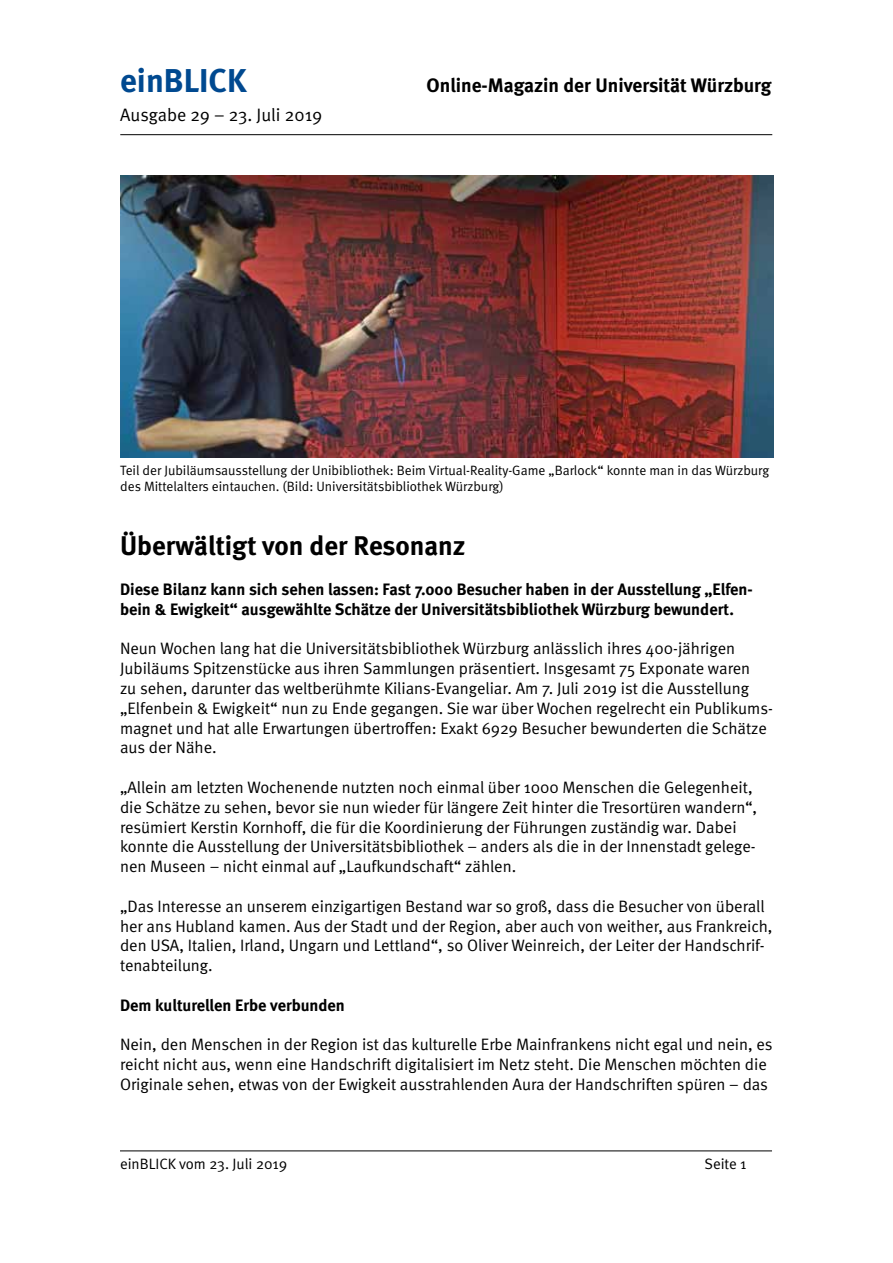
<style>
.page{position:relative;width:893px;height:1263px;background:#fff}
.page>*{position:absolute;margin:0;border:0;box-sizing:border-box;transform-origin:0 0}
.t1{font:700 33px "Meta";color:#004990}
.t2{font:700 27px "Meta";color:#000}
.t3{font:700 19.5px "Meta";color:#000}
.t4{font:18px "Meta Normal";color:#000}
.t5{font:16.5px/19.8px "Meta Normal";color:#000}
.t6{font:700 16.5px/19.8px "Meta";color:#000}
.t7{font:15px "Meta Normal";color:#000}
.t8{font:13.5px/16.2px "Meta Normal";color:#000}
</style>
<div class="page">
<hr style="left:120px;top:134px;width:652px;height:1px;background:#000">
<hr style="left:120px;top:1150px;width:652px;height:1px;background:#000">
<img style="left:120px;top:176px;width:653px;height:282px">
<h1 class="t1" style="left:120px;top:61px;width:128px">einBLICK</h1>
<p class="t3" style="left:427px;top:74px;width:346px">Online-Magazin der Universität Würzburg</p>
<p class="t4" style="left:120px;top:105px;width:203px">Ausgabe 29 – 23. Juli 2019</p>
<p class="t8" style="left:120px;top:462px;width:650px">Teil der Jubiläumsausstellung der Unibibliothek: Beim Virtual-Reality-Game „Barlock“ konnte man in das Würzburg des Mittelalters eintauchen. (Bild: Universitätsbibliothek Würzburg)</p>
<h2 class="t2" style="left:120px;top:530px;width:347px">Überwältigt von der Resonanz</h2>
<p class="t6" style="left:120px;top:579px;width:634px">Diese Bilanz kann sich sehen lassen: Fast 7.000 Besucher haben in der Ausstellung „Elfen&shy;bein &amp; Ewigkeit“ ausgewählte Schätze der Universitätsbibliothek Würzburg bewundert.</p>
<p class="t5" style="left:120px;top:638px;width:654px">Neun Wochen lang hat die Universitätsbibliothek Würzburg anlässlich ihres 400-jährigen Jubiläums Spitzenstücke aus ihren Sammlungen präsentiert. Insgesamt 75 Exponate waren<br>zu sehen, darunter das weltberühmte Kilians-Evangeliar. Am 7. Juli 2019 ist die Ausstellung „Elfenbein &amp; Ewigkeit“ nun zu Ende gegangen. Sie war über Wochen regelrecht ein Publikums&shy;magnet und hat alle Erwartungen übertroffen: Exakt 6929 Besucher bewunderten die Schätze aus der Nähe.</p>
<p class="t5" style="left:120px;top:777px;width:639px">„Allein am letzten Wochenende nutzten noch einmal über 1000 Menschen die Gelegenheit, die Schätze zu sehen, bevor sie nun wieder für längere Zeit hinter die Tresortüren wandern“, resümiert Kerstin Kornhoff, die für die Koordinierung der Führungen zuständig war. Dabei konnte die Ausstellung der Universitätsbibliothek – anders als die in der Innenstadt gelege&shy;nen Museen – nicht einmal auf „Laufkundschaft“ zählen.</p>
<p class="t5" style="left:120px;top:896px;width:654px">„Das Interesse an unserem einzigartigen Bestand war so groß, dass die Besucher von überall her ans Hubland kamen. Aus der Stadt und der Region, aber auch von weither, aus Frankreich, den USA, Italien, Irland, Ungarn und Lettland“, so Oliver Weinreich, der Leiter der Handschrif&shy;tenabteilung.</p>
<p class="t6" style="left:120px;top:995px;width:226px">Dem kulturellen Erbe verbunden</p>
<p class="t5" style="left:120px;top:1034px;width:654px">Nein, den Menschen in der Region ist das kulturelle Erbe Mainfrankens nicht egal und nein, es reicht nicht aus, wenn eine Handschrift digitalisiert im Netz steht. Die Menschen möchten die<br>Originale sehen, etwas von der Ewigkeit ausstrahlenden Aura der Handschriften spüren – das</p>
<p class="t7" style="left:120px;top:1155px;width:169px">einBLICK vom 23. Juli 2019</p>
<p class="t7" style="left:704px;top:1155px;width:44px">Seite 1</p>
</div>
